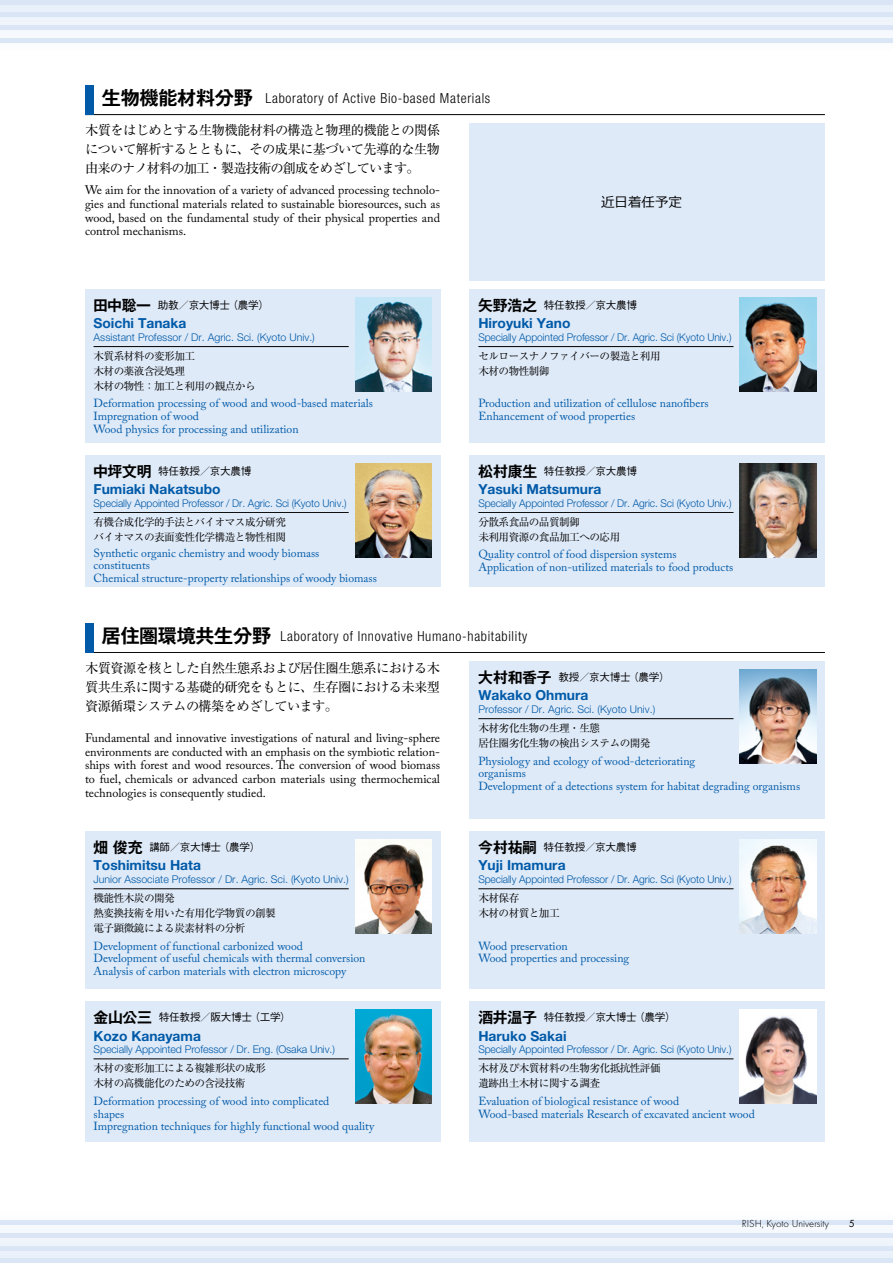
<style>
.page{position:relative;width:893px;height:1263px;background:#fff}
.page>*{position:absolute;margin:0;border:0;box-sizing:border-box;transform-origin:0 0}
.t1{font:700 13.8px "Helvetica Neue LT Std";color:#005aa8}
.t2{font:300 condensed 13.8px "Helvetica Neue LT Std";letter-spacing:.05em;color:#000}
.t3{font:13.5px "Meiryo";letter-spacing:-.005em;color:#000}
.t4{font:13.35px/19.2px "Ryumin Pro";letter-spacing:-.05em;color:#000;text-align:justify}
.t5{font:12.15px/13.8px "Adobe Caslon Pro";color:#000;text-align:justify}
.t6{font:11.7px/12.8px "Adobe Caslon Pro";color:#005aa8}
.t7{font:300 10.65px "Helvetica Neue LT Std";letter-spacing:-.01em;color:#005aa8}
.t8{font:10.65px/14.9px "Ryumin Pro";letter-spacing:-.05em;color:#000}
.t9{font:500 10.65px "Gothic BBB Pro";letter-spacing:-.035em;color:#000}
.t10{font:300 10.65px "Futura PT";color:#000}
.t11{font:10.65px "Futura PT";color:#000}
.s1{font-family:"Gothic MB101 Pro De";font-weight:700;font-stretch:normal;font-size:19.2px}
.s2{font-family:"Gothic MB101 Pro De";font-weight:700;font-size:14.85px}
</style>
<div class="page">
<svg style="left:0;top:4px;width:893px;height:28px;fill:#eaf1fa"></svg>
<hr style="left:0;top:0;width:893px;height:4px;background:#dae5f5">
<hr style="left:0;top:13px;width:893px;height:4px;background:#dae5f5">
<hr style="left:0;top:26px;width:893px;height:4px;background:#dae5f5">
<div style="left:0;top:38px;width:893px;height:5px;background:#dae5f5"></div>
<svg style="left:0;top:1232px;width:893px;height:27px;fill:#ebf2fa"></svg>
<hr style="left:0;top:1259px;width:893px;height:4px;background:#dae5f5">
<hr style="left:0;top:1246px;width:893px;height:4px;background:#dae5f5">
<hr style="left:0;top:1233px;width:893px;height:4px;background:#dae5f5">
<div style="left:0;top:1220px;width:893px;height:5px;background:#dae5f5"></div>
<hr style="left:85px;top:652px;width:740px;height:1px;background:#000">
<div style="left:85px;top:623px;width:9px;height:30px;background:#005aa8"></div>
<div style="left:470px;top:661px;width:355px;height:158px;background:#dfeaf8"></div>
<img style="left:740px;top:670px;width:76px;height:93px">
<hr style="left:478px;top:718px;width:255px;height:1px;background:#000">
<div style="left:470px;top:831px;width:355px;height:158px;background:#dfeaf8"></div>
<img style="left:740px;top:840px;width:76px;height:93px">
<hr style="left:478px;top:888px;width:255px;height:1px;background:#000">
<div style="left:85px;top:831px;width:355px;height:158px;background:#dfeaf8"></div>
<hr style="left:94px;top:888px;width:255px;height:1px;background:#000">
<img style="left:355px;top:840px;width:77px;height:93px">
<div style="left:85px;top:1001px;width:355px;height:141px;background:#dfeaf8"></div>
<hr style="left:94px;top:1058px;width:255px;height:1px;background:#000">
<img style="left:355px;top:1010px;width:77px;height:93px">
<div style="left:470px;top:1001px;width:355px;height:141px;background:#dfeaf8"></div>
<img style="left:740px;top:1010px;width:76px;height:93px">
<hr style="left:478px;top:1058px;width:255px;height:1px;background:#000">
<div style="left:85px;top:289px;width:355px;height:153px;background:#dfeaf8"></div>
<hr style="left:94px;top:346px;width:255px;height:1px;background:#000">
<img style="left:355px;top:298px;width:77px;height:93px">
<div style="left:85px;top:455px;width:355px;height:132px;background:#dfeaf8"></div>
<hr style="left:94px;top:512px;width:255px;height:1px;background:#000">
<img style="left:355px;top:463px;width:77px;height:94px">
<hr style="left:85px;top:114px;width:740px;height:1px;background:#000">
<div style="left:85px;top:85px;width:9px;height:30px;background:#005aa8"></div>
<div style="left:470px;top:123px;width:355px;height:158px;background:#dfeaf8"></div>
<div style="left:470px;top:455px;width:355px;height:132px;background:#dfeaf8"></div>
<hr style="left:478px;top:512px;width:255px;height:1px;background:#000">
<img style="left:740px;top:463px;width:76px;height:94px">
<div style="left:470px;top:289px;width:355px;height:153px;background:#dfeaf8"></div>
<hr style="left:478px;top:346px;width:255px;height:1px;background:#000">
<img style="left:740px;top:298px;width:76px;height:93px">
<p class="t2" style="left:102px;top:90px;width:390px"><span class="s1">生物機能材料分野</span> Laboratory of Active Bio-based Materials</p>
<p class="t4" style="left:85px;top:120px;width:357px">木質をはじめとする生物機能材料の構造と物理的機能との関係について解析するとともに、その成果に基づいて先導的な生物由来のナノ材料の加工・製造技術の創成をめざしています。</p>
<p class="t5" style="left:85px;top:183px;width:357px">We aim for the innovation of a variety of advanced processing technolo&shy;gies and functional materials related to sustainable bioresources, such as wood, based on the fundamental study of their physical properties and control mechanisms.</p>
<p class="t3" style="left:601px;top:193px;width:82px">近日着任予定</p>
<p class="t9" style="left:93px;top:297px;width:177px"><span class="s2">田中聡一</span> 助教／京大博士（農学）</p>
<p class="t1" style="left:94px;top:315px;width:94px">Soichi Tanaka</p>
<p class="t7" style="left:94px;top:331px;width:223px">Assistant Professor / Dr. Agric. Sci. (Kyoto Univ.)</p>
<p class="t8" style="left:94px;top:348px;width:164px">木質系材料の変形加工<br>木材の薬液含浸処理<br>木材の物性：加工と利用の観点から</p>
<p class="t6" style="left:94px;top:397px;width:281px">Deformation processing of wood and wood-based materials<br>Impregnation of wood<br>Wood physics for processing and utilization</p>
<p class="t9" style="left:93px;top:462px;width:160px"><span class="s2">中坪文明</span> 特任教授／京大農博</p>
<p class="t1" style="left:94px;top:481px;width:129px">Fumiaki Nakatsubo</p>
<p class="t7" style="left:94px;top:497px;width:255px">Specially Appointed Professor / Dr. Agric. Sci (Kyoto Univ.)</p>
<p class="t8" style="left:94px;top:514px;width:194px">有機合成化学的手法とバイオマス成分研究バイオマスの表面変性化学構造と物性相関</p>
<p class="t6" style="left:94px;top:546px;width:285px">Synthetic organic chemistry and woody biomass constituents<br>Chemical structure-property relationships of woody biomass</p>
<p class="t9" style="left:478px;top:297px;width:160px"><span class="s2">矢野浩之</span> 特任教授／京大農博</p>
<p class="t1" style="left:478px;top:315px;width:94px">Hiroyuki Yano</p>
<p class="t7" style="left:478px;top:331px;width:255px">Specially Appointed Professor / Dr. Agric. Sci (Kyoto Univ.)</p>
<p class="t8" style="left:478px;top:348px;width:184px">セルロースナノファイバーの製造と利用木材の物性制御</p>
<p class="t6" style="left:478px;top:397px;width:232px">Production and utilization of cellulose nanofibers<br>Enhancement of wood properties</p>
<p class="t9" style="left:478px;top:462px;width:160px"><span class="s2">松村康生</span> 特任教授／京大農博</p>
<p class="t1" style="left:478px;top:481px;width:125px">Yasuki Matsumura</p>
<p class="t7" style="left:478px;top:497px;width:255px">Specially Appointed Professor / Dr. Agric. Sci (Kyoto Univ.)</p>
<p class="t8" style="left:478px;top:514px;width:143px">分散系食品の品質制御<br>未利用資源の食品加工への応用</p>
<p class="t6" style="left:478px;top:548px;width:256px">Quality control of food dispersion systems<br>Application of non-utilized materials to food products</p>
<p class="t2" style="left:102px;top:628px;width:427px"><span class="s1">居住圏環境共生分野</span> Laboratory of Innovative Humano-habitability</p>
<p class="t4" style="left:85px;top:657px;width:357px">木質資源を核とした自然生態系および居住圏生態系における木質共生系に関する基礎的研究をもとに、生存圏における未来型資源循環システムの構築をめざしています。</p>
<p class="t5" style="left:85px;top:731px;width:357px">Fundamental and innovative investigations of natural and living-sphere environments are conducted with an emphasis on the symbiotic relation&shy;ships with forest and wood resources. The conversion of wood biomass to fuel, chemicals or advanced carbon materials using thermochemical technologies is consequently studied.</p>
<p class="t9" style="left:93px;top:839px;width:168px"><span class="s2">畑 俊充</span> 講師／京大博士（農学）</p>
<p class="t1" style="left:94px;top:857px;width:109px">Toshimitsu Hata</p>
<p class="t7" style="left:94px;top:873px;width:257px">Junior Associate Professor / Dr. Agric. Sci. (Kyoto Univ.)</p>
<p class="t8" style="left:94px;top:890px;width:184px">機能性木炭の開発<br>熱変換技術を用いた有用化学物質の創製電子顕微鏡による炭素材料の分析</p>
<p class="t6" style="left:94px;top:939px;width:273px">Development of functional carbonized wood<br>Development of useful chemicals with thermal conversion<br>Analysis of carbon materials with electron microscopy</p>
<p class="t9" style="left:94px;top:1009px;width:199px"><span class="s2">金山公三</span> 特任教授／阪大博士（工学）</p>
<p class="t1" style="left:94px;top:1027px;width:109px">Kozo Kanayama</p>
<p class="t7" style="left:94px;top:1043px;width:243px">Specially Appointed Professor / Dr. Eng. (Osaka Univ.)</p>
<p class="t8" style="left:94px;top:1060px;width:174px">木材の変形加工による複雑形状の成形木材の高機能化のための含浸技術</p>
<p class="t6" style="left:94px;top:1094px;width:282px">Deformation processing of wood into complicated<br>shapes<br>Impregnation techniques for highly functional wood quality</p>
<p class="t9" style="left:478px;top:669px;width:193px"><span class="s2">大村和香子</span> 教授／京大博士（農学）</p>
<p class="t1" style="left:478px;top:687px;width:112px">Wakako Ohmura</p>
<p class="t7" style="left:478px;top:703px;width:178px">Professor / Dr. Agric. Sci. (Kyoto Univ.)</p>
<p class="t8" style="left:478px;top:720px;width:174px">木材劣化生物の生理・生態<br>居住圏劣化生物の検出システムの開発</p>
<p class="t6" style="left:478px;top:754px;width:323px">Physiology and ecology of wood-deteriorating<br>organisms<br>Development of a detections system for habitat degrading organisms</p>
<p class="t9" style="left:478px;top:839px;width:160px"><span class="s2">今村祐嗣</span> 特任教授／京大農博</p>
<p class="t1" style="left:478px;top:857px;width:89px">Yuji Imamura</p>
<p class="t7" style="left:478px;top:873px;width:255px">Specially Appointed Professor / Dr. Agric. Sci (Kyoto Univ.)</p>
<p class="t8" style="left:478px;top:890px;width:83px">木材保存<br>木材の材質と加工</p>
<p class="t6" style="left:478px;top:939px;width:152px">Wood preservation<br>Wood properties and processing</p>
<p class="t9" style="left:478px;top:1009px;width:199px"><span class="s2">酒井温子</span> 特任教授／京大博士（農学）</p>
<p class="t1" style="left:478px;top:1027px;width:90px">Haruko Sakai</p>
<p class="t7" style="left:478px;top:1043px;width:255px">Specially Appointed Professor / Dr. Agric. Sci (Kyoto Univ.)</p>
<p class="t8" style="left:478px;top:1060px;width:184px">木材及び木質材料の生物劣化抵抗性評価遺跡出土木材に関する調査</p>
<p class="t6" style="left:478px;top:1094px;width:278px">Evaluation of biological resistance of wood<br>Wood-based materials Research of excavated ancient wood</p>
<p class="t10" style="left:742px;top:1217px;width:89px">RISH, Kyoto University</p>
<p class="t11" style="left:849px;top:1217px;width:8px">5</p>
</div>
